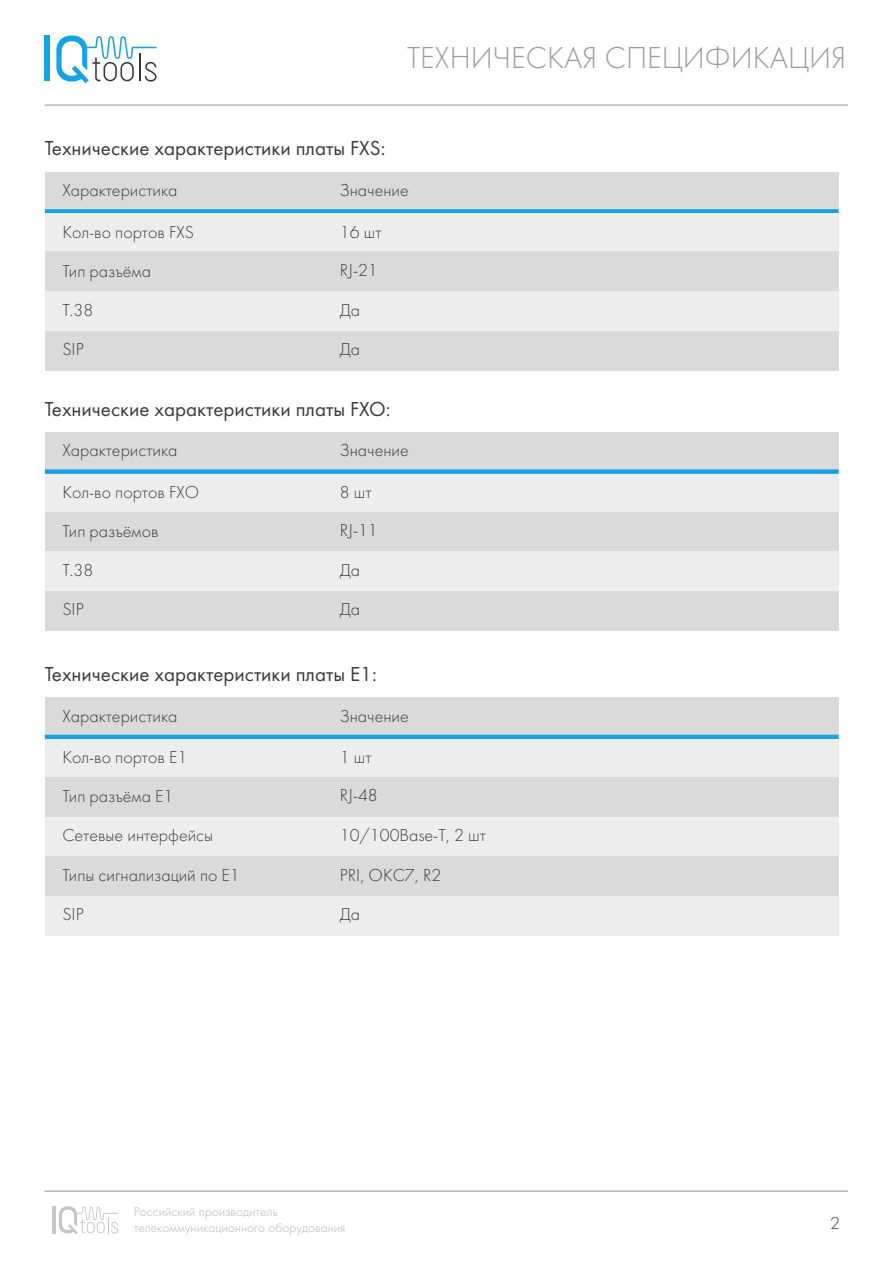
<style>
.page{position:relative;width:893px;height:1263px;background:#fff}
.page>*{position:absolute;margin:0;border:0;box-sizing:border-box;transform-origin:0 0}
.t1{font:31.5px "Futura Light C";color:#9d9d9c}
.t2{font:21px "Futura Book C";color:#3c3c3b}
.t3{font:18px "Futura Light C";color:#3c3c3b}
.t4{font:13.5px/16.2px "Futura Light C";color:#b5b5b5}
</style>
<div class="page">
<hr style="left:45px;top:104px;width:803px;height:2px;background:#b5b5b5">
<hr style="left:45px;top:1190px;width:803px;height:2px;background:#b5b5b5">
<div style="left:45px;top:36px;width:5px;height:45px;background:#15a3e3"></div>
<svg style="left:56px;top:36px;width:101px;height:47px"></svg>
<hr style="left:52px;top:1206px;width:3px;height:27px;background:#b5b5b5">
<svg style="left:59px;top:1206px;width:59px;height:28px"></svg>
<div style="left:45px;top:172px;width:244px;height:39px;background:#dadada"></div>
<div style="left:289px;top:172px;width:550px;height:39px;background:#dadada"></div>
<div style="left:45px;top:209px;width:794px;height:5px;background:#15a3e3"></div>
<div style="left:45px;top:213px;width:244px;height:40px;background:#ededed"></div>
<div style="left:289px;top:213px;width:550px;height:40px;background:#ededed"></div>
<div style="left:45px;top:252px;width:244px;height:39px;background:#dadada"></div>
<div style="left:289px;top:252px;width:550px;height:39px;background:#dadada"></div>
<div style="left:45px;top:291px;width:244px;height:40px;background:#ededed"></div>
<div style="left:289px;top:291px;width:550px;height:40px;background:#ededed"></div>
<div style="left:45px;top:331px;width:244px;height:40px;background:#dadada"></div>
<div style="left:289px;top:331px;width:550px;height:40px;background:#dadada"></div>
<div style="left:45px;top:432px;width:244px;height:40px;background:#dadada"></div>
<div style="left:289px;top:432px;width:550px;height:40px;background:#dadada"></div>
<div style="left:45px;top:469px;width:794px;height:5px;background:#15a3e3"></div>
<div style="left:45px;top:474px;width:244px;height:39px;background:#ededed"></div>
<div style="left:289px;top:474px;width:550px;height:39px;background:#ededed"></div>
<div style="left:45px;top:512px;width:244px;height:39px;background:#dadada"></div>
<div style="left:289px;top:512px;width:550px;height:39px;background:#dadada"></div>
<div style="left:45px;top:551px;width:244px;height:40px;background:#ededed"></div>
<div style="left:289px;top:551px;width:550px;height:40px;background:#ededed"></div>
<div style="left:45px;top:591px;width:244px;height:40px;background:#dadada"></div>
<div style="left:289px;top:591px;width:550px;height:40px;background:#dadada"></div>
<div style="left:45px;top:697px;width:244px;height:40px;background:#dadada"></div>
<div style="left:289px;top:697px;width:550px;height:40px;background:#dadada"></div>
<hr style="left:45px;top:735px;width:794px;height:4px;background:#15a3e3">
<div style="left:45px;top:739px;width:244px;height:40px;background:#ededed"></div>
<div style="left:289px;top:739px;width:550px;height:40px;background:#ededed"></div>
<div style="left:45px;top:777px;width:244px;height:40px;background:#dadada"></div>
<div style="left:289px;top:777px;width:550px;height:40px;background:#dadada"></div>
<div style="left:45px;top:817px;width:244px;height:40px;background:#ededed"></div>
<div style="left:289px;top:817px;width:550px;height:40px;background:#ededed"></div>
<div style="left:45px;top:856px;width:244px;height:40px;background:#dadada"></div>
<div style="left:289px;top:856px;width:550px;height:40px;background:#dadada"></div>
<div style="left:45px;top:896px;width:244px;height:40px;background:#ededed"></div>
<div style="left:289px;top:896px;width:550px;height:40px;background:#ededed"></div>
<h1 class="t1" style="left:407px;top:41px;width:441px">ТЕХНИЧЕСКАЯ СПЕЦИФИКАЦИЯ</h1>
<p class="t2" style="left:45px;top:137px;width:342px">Технические характеристики платы FXS:</p>
<p class="t3" style="left:62px;top:181px;width:117px">Характеристика</p>
<p class="t3" style="left:340px;top:181px;width:70px">Значение</p>
<p class="t3" style="left:62px;top:222px;width:133px">Кол-во портов FXS</p>
<p class="t3" style="left:340px;top:222px;width:43px">16 шт</p>
<p class="t3" style="left:62px;top:261px;width:90px">Тип разъёма</p>
<p class="t3" style="left:340px;top:261px;width:39px">RJ-21</p>
<p class="t3" style="left:62px;top:300px;width:32px">T.38</p>
<p class="t3" style="left:340px;top:300px;width:22px">Да</p>
<p class="t3" style="left:62px;top:340px;width:23px">SIP</p>
<p class="t3" style="left:340px;top:340px;width:22px">Да</p>
<p class="t2" style="left:45px;top:397px;width:347px">Технические характеристики платы FXO:</p>
<p class="t3" style="left:62px;top:441px;width:117px">Характеристика</p>
<p class="t3" style="left:340px;top:441px;width:70px">Значение</p>
<p class="t3" style="left:62px;top:483px;width:138px">Кол-во портов FXO</p>
<p class="t3" style="left:340px;top:483px;width:33px">8 шт</p>
<p class="t3" style="left:62px;top:522px;width:98px">Тип разъёмов</p>
<p class="t3" style="left:340px;top:521px;width:39px">RJ-11</p>
<p class="t3" style="left:62px;top:560px;width:32px">T.38</p>
<p class="t3" style="left:340px;top:560px;width:22px">Да</p>
<p class="t3" style="left:62px;top:600px;width:23px">SIP</p>
<p class="t3" style="left:340px;top:600px;width:22px">Да</p>
<p class="t2" style="left:45px;top:662px;width:334px">Технические характеристики платы E1:</p>
<p class="t3" style="left:62px;top:706px;width:117px">Характеристика</p>
<p class="t3" style="left:340px;top:706px;width:70px">Значение</p>
<p class="t3" style="left:62px;top:748px;width:126px">Кол-во портов E1</p>
<p class="t3" style="left:340px;top:748px;width:33px">1 шт</p>
<p class="t3" style="left:62px;top:787px;width:113px">Тип разъёма E1</p>
<p class="t3" style="left:340px;top:786px;width:39px">RJ-48</p>
<p class="t3" style="left:62px;top:826px;width:152px">Сетевые интерфейсы</p>
<p class="t3" style="left:340px;top:826px;width:148px">10/100Base-T, 2 шт</p>
<p class="t3" style="left:62px;top:865px;width:179px">Типы сигнализаций по E1</p>
<p class="t3" style="left:340px;top:865px;width:103px">PRI, ОКС7, R2</p>
<p class="t3" style="left:62px;top:905px;width:23px">SIP</p>
<p class="t3" style="left:340px;top:905px;width:22px">Да</p>
<p class="t4" style="left:134px;top:1204px;width:213px">Российский производитель телекоммуникационного оборудования</p>
<p class="t3" style="left:830px;top:1213px;width:11px">2</p>
</div>
